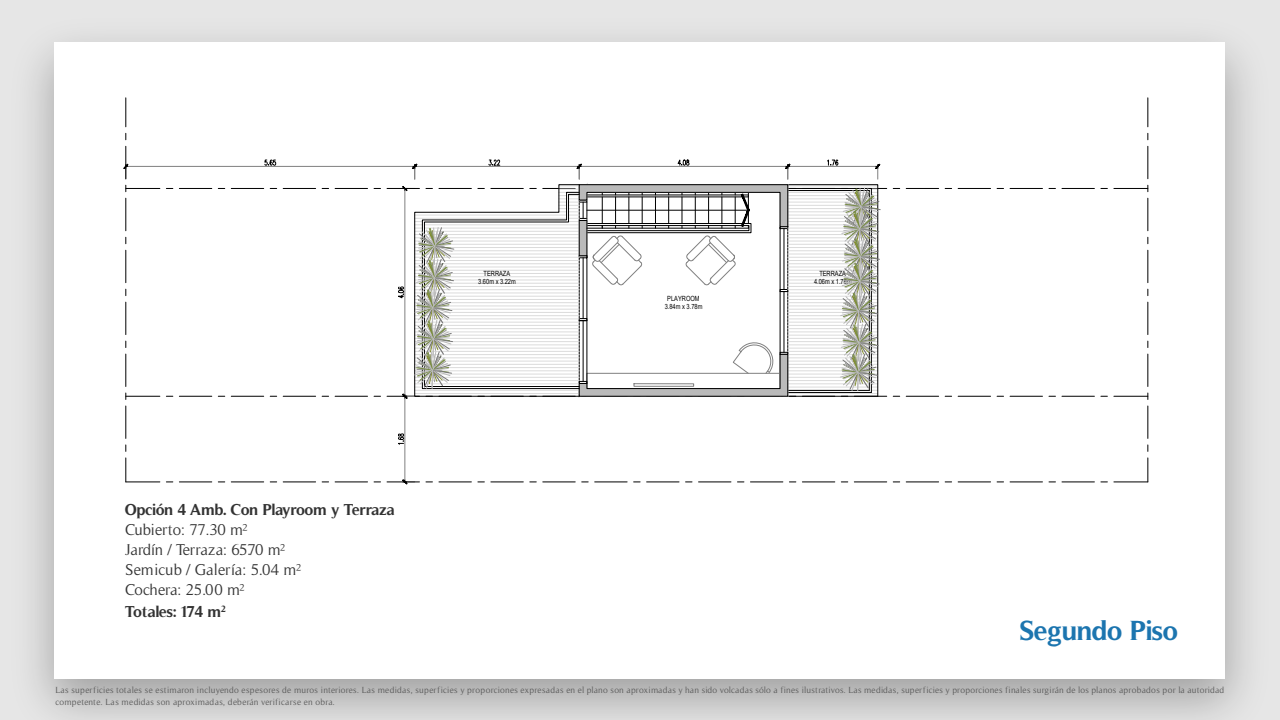
<style>
.page{position:relative;width:1280px;height:720px;background:#fff}
.page>*{position:absolute;margin:0;border:0;box-sizing:border-box;transform-origin:0 0}
.t1{font:700 28px "Timeless";letter-spacing:-.02em;color:#1c75af}
.t2{font:16px/20px "Timeless";letter-spacing:-.02em;color:#333}
.t3{font:700 16px "Timeless";letter-spacing:-.02em;color:#333}
.t4{font:9px/12px "Timeless";letter-spacing:.025em;color:#595959}
.t5{font:7.1px/8.5px "Arial";color:#000;text-align:center;scale:.8 1}
</style>
<div class="page">
<hr style="left:126px;top:396px;width:34px;height:1px;background:#000">
<hr style="left:179px;top:396px;width:33px;height:1px;background:#000">
<hr style="left:231px;top:396px;width:33px;height:1px;background:#000">
<hr style="left:283px;top:396px;width:33px;height:1px;background:#000">
<hr style="left:335px;top:396px;width:33px;height:1px;background:#000">
<hr style="left:387px;top:396px;width:32px;height:1px;background:#000">
<hr style="left:854px;top:396px;width:33px;height:1px;background:#000">
<hr style="left:906px;top:396px;width:33px;height:1px;background:#000">
<hr style="left:958px;top:396px;width:33px;height:1px;background:#000">
<hr style="left:1010px;top:396px;width:32px;height:1px;background:#000">
<hr style="left:1062px;top:396px;width:32px;height:1px;background:#000">
<hr style="left:1114px;top:396px;width:34px;height:1px;background:#000">
<hr style="left:128px;top:166px;width:285px;height:1px;background:#808080">
<svg style="left:123px;top:164px;width:5px;height:15px"></svg>
<svg style="left:264px;top:159px;width:12px;height:8px"></svg>
<hr style="left:405px;top:398px;width:1px;height:82px;background:#808080">
<svg style="left:402px;top:479px;width:13px;height:5px"></svg>
<svg style="left:398px;top:433px;width:6px;height:12px"></svg>
<hr style="left:126px;top:188px;width:34px;height:1px;background:#000">
<hr style="left:179px;top:188px;width:33px;height:1px;background:#000">
<hr style="left:231px;top:188px;width:33px;height:1px;background:#000">
<hr style="left:283px;top:188px;width:33px;height:1px;background:#000">
<hr style="left:335px;top:188px;width:33px;height:1px;background:#000">
<hr style="left:387px;top:188px;width:32px;height:1px;background:#000">
<hr style="left:854px;top:188px;width:33px;height:1px;background:#000">
<hr style="left:906px;top:188px;width:33px;height:1px;background:#000">
<hr style="left:958px;top:188px;width:33px;height:1px;background:#000">
<hr style="left:1010px;top:188px;width:32px;height:1px;background:#000">
<hr style="left:1062px;top:188px;width:32px;height:1px;background:#000">
<hr style="left:1114px;top:188px;width:34px;height:1px;background:#000">
<hr style="left:126px;top:482px;width:34px;height:1px;background:#000">
<hr style="left:179px;top:482px;width:33px;height:1px;background:#000">
<hr style="left:231px;top:482px;width:33px;height:1px;background:#000">
<hr style="left:283px;top:482px;width:33px;height:1px;background:#000">
<hr style="left:335px;top:482px;width:33px;height:1px;background:#000">
<hr style="left:387px;top:482px;width:32px;height:1px;background:#000">
<hr style="left:439px;top:482px;width:32px;height:1px;background:#000">
<hr style="left:491px;top:482px;width:32px;height:1px;background:#000">
<hr style="left:543px;top:482px;width:32px;height:1px;background:#000">
<hr style="left:595px;top:482px;width:32px;height:1px;background:#000">
<hr style="left:647px;top:482px;width:32px;height:1px;background:#000">
<hr style="left:699px;top:482px;width:32px;height:1px;background:#000">
<hr style="left:750px;top:482px;width:33px;height:1px;background:#000">
<hr style="left:802px;top:482px;width:33px;height:1px;background:#000">
<hr style="left:854px;top:482px;width:33px;height:1px;background:#000">
<hr style="left:906px;top:482px;width:33px;height:1px;background:#000">
<hr style="left:958px;top:482px;width:33px;height:1px;background:#000">
<hr style="left:1010px;top:482px;width:32px;height:1px;background:#000">
<hr style="left:1062px;top:482px;width:32px;height:1px;background:#000">
<hr style="left:1114px;top:482px;width:34px;height:1px;background:#000">
<svg style="left:126px;top:98px;width:1px;height:29px"></svg>
<hr style="left:126px;top:146px;width:1px;height:33px;background:#000">
<hr style="left:126px;top:198px;width:1px;height:33px;background:#000">
<hr style="left:126px;top:250px;width:1px;height:33px;background:#000">
<hr style="left:126px;top:302px;width:1px;height:33px;background:#000">
<hr style="left:126px;top:354px;width:1px;height:33px;background:#000">
<hr style="left:126px;top:406px;width:1px;height:32px;background:#000">
<svg style="left:126px;top:458px;width:1px;height:24px"></svg>
<svg style="left:1148px;top:98px;width:1px;height:29px"></svg>
<hr style="left:1148px;top:146px;width:1px;height:33px;background:#000">
<hr style="left:1148px;top:198px;width:1px;height:33px;background:#000">
<hr style="left:1148px;top:250px;width:1px;height:33px;background:#000">
<hr style="left:1148px;top:302px;width:1px;height:33px;background:#000">
<hr style="left:1148px;top:354px;width:1px;height:33px;background:#000">
<hr style="left:1148px;top:406px;width:1px;height:32px;background:#000">
<svg style="left:1148px;top:458px;width:1px;height:24px"></svg>
<svg style="left:396px;top:159px;width:485px;height:240px"></svg>
<div style="left:579px;top:220px;width:8px;height:36px;border:1px solid #000"></div>
<p class="t5" style="left:478px;top:269px;width:49px">TERRAZA<br>3.60m x 3.22m</p>
<h2 class="t3" style="left:125px;top:500px;width:272px">Opción 4 Amb. Con Playroom y Terraza</h2>
<h2 class="t2" style="left:125px;top:520px;width:178px">Cubierto: 77.30 m²<br>Jardín / Terraza: 65.70 m²<br>Semicub / Galería: 5.04 m²<br>Cochera: 25.00 m²</h2>
<h2 class="t3" style="left:125px;top:602px;width:102px">Totales: 174 m<sup>2</sup></h2>
<p class="t5" style="left:665px;top:294px;width:49px">PLAYROOM<br>3.84m x 3.78m</p>
<p class="t5" style="left:814px;top:269px;width:49px">TERRAZA<br>4.06m x 1.76m</p>
<h1 class="t1" style="left:1020px;top:614px;width:160px">Segundo Piso</h1>
<p class="t4" style="left:55px;top:684px;width:1170px">Las superficies totales se estimaron incluyendo espesores de muros interiores. Las medidas, superficies y proporciones expresadas en el plano son aproximadas y han sido volcadas sólo a fines ilustrativos. Las medidas, superficies y proporciones finales surgirán de los planos aprobados por la autoridad competente. Las medidas son aproximadas, deberán verificarse en obra.</p>
</div>
